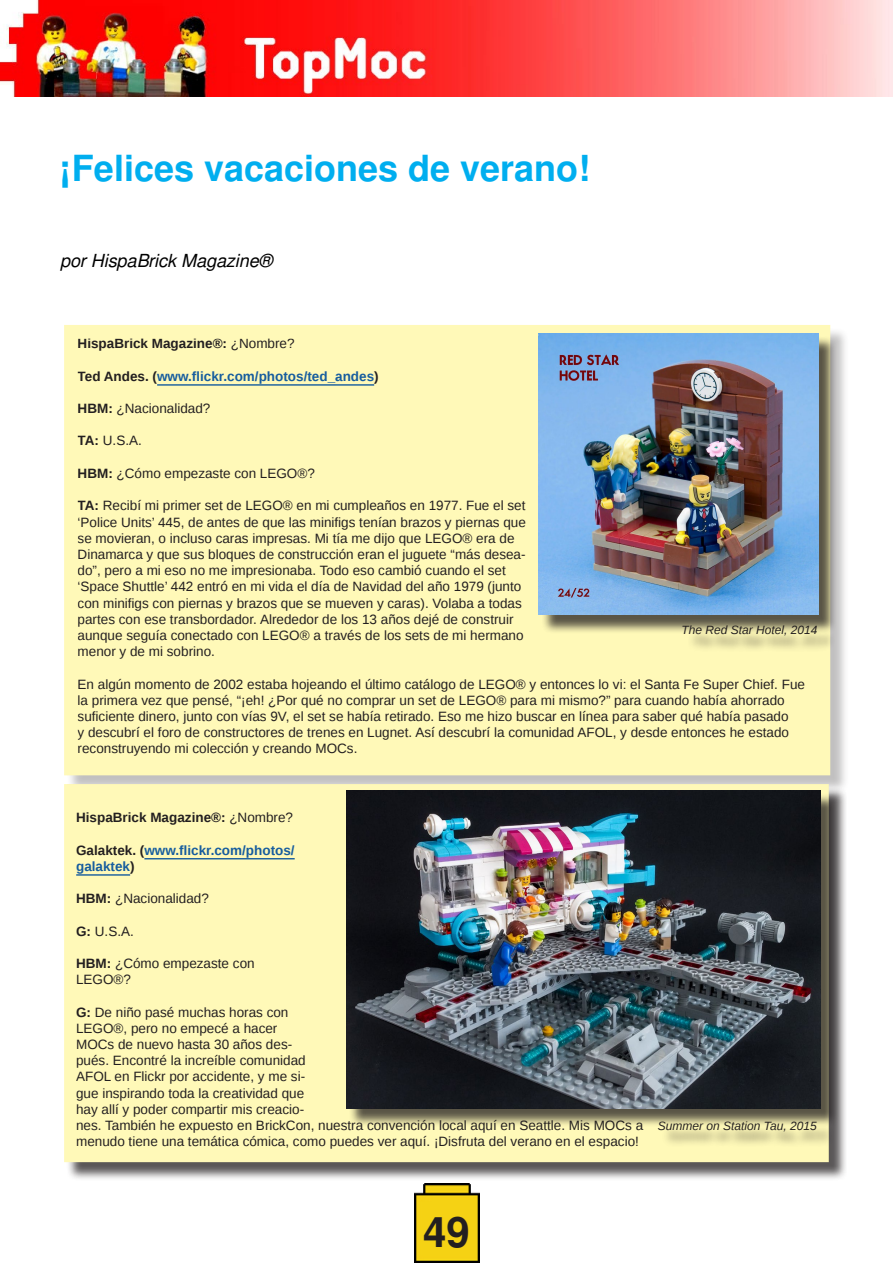
<style>
.page{position:relative;width:893px;height:1263px;background:#fff}
.page>*{position:absolute;margin:0;border:0;box-sizing:border-box;transform-origin:0 0}
.t1{font:700 42px "Free Sans";color:#231f20}
.t2{font:700 36px "Free Sans";color:#00aeef}
.t3{font:italic 18px "Free Sans";color:#000}
.t4{font:13.5px/16.2px "Liberation Sans";color:#231f20}
.t5{font:700 13.5px/16.2px "Liberation Sans";color:#175d9e}
.t6{font:700 13.5px "Liberation Sans";color:#231f20}
.t7{font:italic 12px "Liberation Sans";color:#231f20}
.s1{font-weight:400}
.s2{color:#231f20}
.s3{font-weight:700}
</style>
<div class="page">
<div style="left:66px;top:327px;width:783px;height:467px;background:#231f20;opacity:.28"></div>
<div style="left:71px;top:332px;width:752px;height:437px;background:#fff9b8"></div>
<hr style="left:157px;top:384px;width:217px;height:2px;background:#175d9e">
<div style="left:64px;top:325px;width:766px;height:450px;border:14px solid #fff9b8"></div>
<div style="left:541px;top:336px;width:296px;height:298px;background:#231f20;opacity:.75"></div>
<img style="left:539px;top:333px;width:279px;height:282px">
<div style="left:66px;top:786px;width:781px;height:395px;background:#231f20;opacity:.75"></div>
<div style="left:70px;top:790px;width:753px;height:366px;background:#fff9b8"></div>
<hr style="left:144px;top:858px;width:151px;height:1px;background:#175d9e">
<hr style="left:76px;top:874px;width:54px;height:2px;background:#175d9e">
<div style="left:64px;top:784px;width:765px;height:378px;border:12px solid #fff9b8"></div>
<div style="left:349px;top:793px;width:490px;height:334px;background:#231f20;opacity:.75"></div>
<img style="left:346px;top:791px;width:475px;height:317px">
<div style="left:687px;top:629px;width:148px;height:24px;background:#231f20;opacity:.75"></div>
<div style="left:662px;top:1124px;width:172px;height:25px;background:#231f20;opacity:.75"></div>
<img style="left:0;top:0;width:893px;height:96px">
<img style="left:414px;top:1183px;width:66px;height:80px">
<h2 class="t2" style="left:60px;top:139px;width:532px">¡Felices vacaciones de verano!</h2>
<h3 class="t3" style="left:60px;top:249px;width:214px">por HispaBrick Magazine®</h3>
<p class="t6" style="left:78px;top:336px;width:219px">HispaBrick Magazine®: <span class="s1">¿Nombre?</span></p>
<p class="t5" style="left:78px;top:368px;width:303px"><span class="s2">Ted Andes. (</span>www.flickr.com/photos/ted_andes<span class="s2">)</span></p>
<p class="t4" style="left:78px;top:400px;width:134px"><span class="s3">HBM:</span> ¿Nacionalidad?</p>
<p class="t4" style="left:78px;top:433px;width:66px"><span class="s3">TA:</span> U.S.A.</p>
<p class="t4" style="left:78px;top:465px;width:239px"><span class="s3">HBM:</span> ¿Cómo empezaste con LEGO®?</p>
<p class="t4" style="left:78px;top:497px;width:450px"><span class="s3">TA:</span> Recibí mi primer set de LEGO® en mi cumpleaños en 1977. Fue el set ‘Police Units’ 445, de antes de que las minifigs tenían brazos y piernas que se movieran, o incluso caras impresas. Mi tía me dijo que LEGO® era de Dinamarca y que sus bloques de construcción eran el juguete “más desea&shy;do”, pero a mi eso no me impresionaba. Todo eso cambió cuando el set ‘Space Shuttle’ 442 entró en mi vida el día de Navidad del año 1979 (junto con minifigs con piernas y brazos que se mueven y caras). Volaba a todas partes con ese transbordador. Alrededor de los 13 años dejé de construir aunque seguía conectado con LEGO® a través de los sets de mi hermano menor y de mi sobrino.</p>
<p class="t4" style="left:78px;top:676px;width:729px">En algún momento de 2002 estaba hojeando el último catálogo de LEGO® y entonces lo vi: el Santa Fe Super Chief. Fue la primera vez que pensé, “¡eh! ¿Por qué no comprar un set de LEGO® para mi mismo?” para cuando había ahorrado suficiente dinero, junto con vías 9V, el set se había retirado. Eso me hizo buscar en línea para saber qué había pasado<br>y descubrí el foro de constructores de trenes en Lugnet. Así descubrí la comunidad AFOL, y desde entonces he estado reconstruyendo mi colección y creando MOCs.</p>
<p class="t7" style="left:681px;top:623px;width:138px">The Red Star Hotel, 2014</p>
<p class="t6" style="left:76px;top:810px;width:219px">HispaBrick Magazine®: <span class="s1">¿Nombre?</span></p>
<p class="t5" style="left:76px;top:842px;width:220px"><span class="s2">Galaktek. (</span>www.flickr.com/photos/ galaktek<span class="s2">)</span></p>
<p class="t4" style="left:76px;top:890px;width:134px"><span class="s3">HBM:</span> ¿Nacionalidad?</p>
<p class="t4" style="left:76px;top:923px;width:59px"><span class="s3">G:</span> U.S.A.</p>
<p class="t4" style="left:76px;top:955px;width:180px"><span class="s3">HBM:</span> ¿Cómo empezaste con<br>LEGO®?</p>
<p class="t4" style="left:76px;top:1004px;width:569px"><span class="s3">G:</span> De niño pasé muchas horas con<br>LEGO®, pero no empecé a hacer<br>MOCs de nuevo hasta 30 años des-<br>pués. Encontré la increíble comunidad<br>AFOL en Flickr por accidente, y me si-<br>gue inspirando toda la creatividad que<br>hay allí y poder compartir mis creacio-<br>nes. También he expuesto en BrickCon, nuestra convención local aquí en Seattle. Mis MOCs a menudo tiene una temática cómica, como puedes ver aquí. ¡Disfruta del verano en el espacio!</p>
<p class="t7" style="left:658px;top:1119px;width:160px">Summer on Station Tau, 2015</p>
<h1 class="t1" style="left:423px;top:1199px;width:48px">49</h1>
</div>
